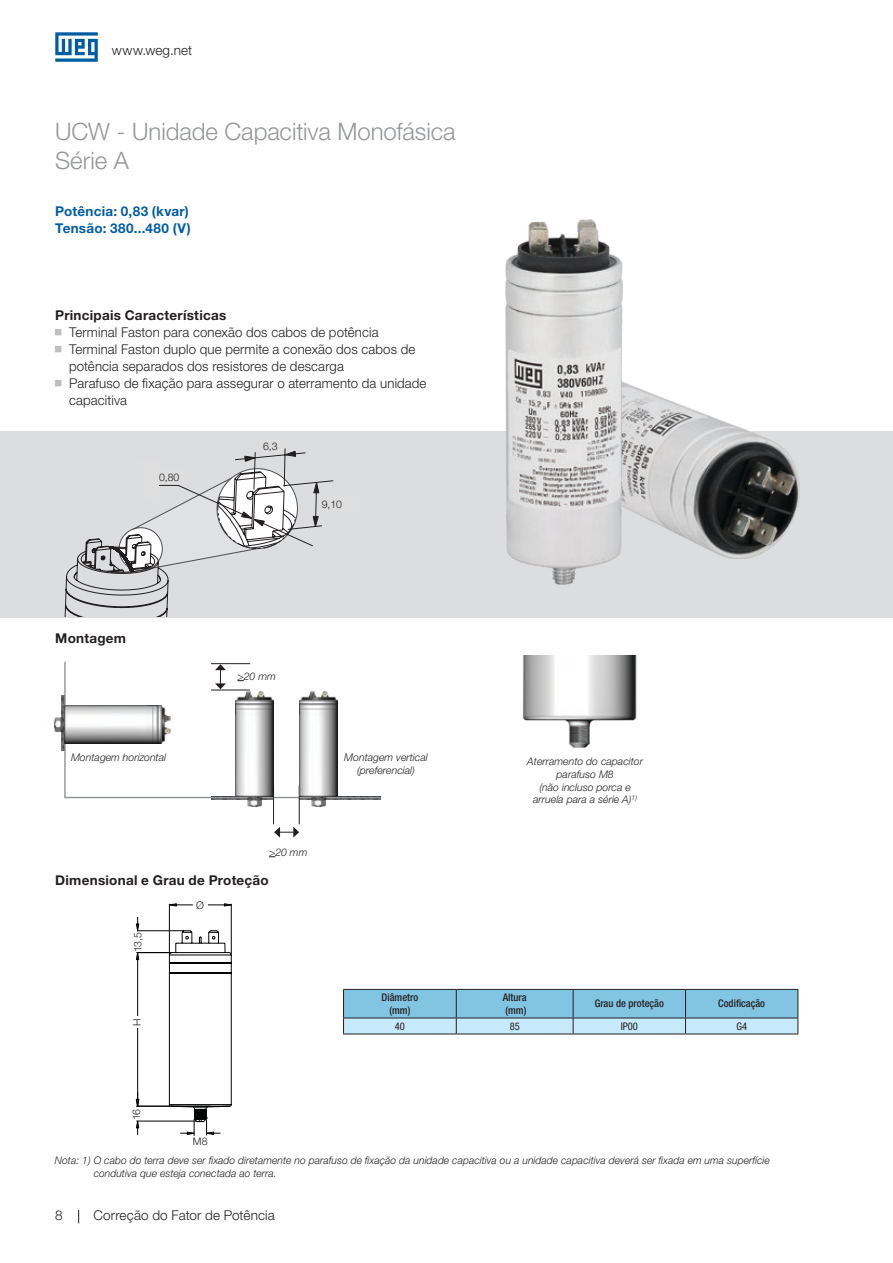
<style>
.page{position:relative;width:893px;height:1263px;background:#fff}
.page>*{position:absolute;margin:0;border:0;box-sizing:border-box;transform-origin:0 0}
.t1{font:300 24px/28.8px "Helvetica Neue LT Pro";letter-spacing:-.005em;color:#949698}
.t2{font:14.4px "Arial";color:#4d4d4f}
.t3{font:300 13.5px/17px "Helvetica Neue LT Pro";letter-spacing:.01em;color:#231f20}
.t4{font:700 13.5px "Helvetica Neue LT Pro";letter-spacing:.02em;color:#231f20}
.t5{font:700 13.5px/17px "Helvetica Neue LT Pro";letter-spacing:.02em;color:#005da4}
.t6{font:italic 300 10.5px/12.6px "Helvetica Neue LT Pro";letter-spacing:.005em;color:#231f20;text-align:center}
.t7{font:500 condensed 10.5px/12.6px "Helvetica Neue LT Pro";color:#231f20;text-align:center}
.t8{font:300 10.5px "Helvetica Neue LT Pro";color:#231f20}
.t9{font:condensed 10.5px "Helvetica Neue LT Pro";color:#231f20}
</style>
<div class="page">
<svg style="left:55px;top:32px;width:43px;height:30px"></svg>
<svg style="left:78px;top:1210px;width:1px;height:13px"></svg>
<div style="left:0;top:432px;width:893px;height:186px;background:#dcddde"></div>
<svg style="left:343px;top:989px;width:455px;height:45px;background:#92c5dc"></svg>
<hr style="left:343px;top:1034px;width:113px;height:1px;background:#231f20">
<hr style="left:456px;top:1034px;width:117px;height:1px;background:#231f20">
<hr style="left:573px;top:1034px;width:112px;height:1px;background:#231f20">
<hr style="left:685px;top:1034px;width:113px;height:1px;background:#231f20">
<img style="left:212px;top:799px;width:23px;height:1px">
<img style="left:62px;top:695px;width:2px;height:55px">
<img style="left:337px;top:799px;width:44px;height:1px">
<hr style="left:273px;top:785px;width:1px;height:39px;background:#231f20">
<hr style="left:299px;top:785px;width:1px;height:39px;background:#231f20">
<svg style="left:274px;top:827px;width:25px;height:11px"></svg>
<svg style="left:64px;top:661px;width:317px;height:138px"></svg>
<img style="left:55px;top:705px;width:117px;height:38px">
<img style="left:235px;top:689px;width:38px;height:118px">
<img style="left:300px;top:689px;width:37px;height:118px">
<img style="left:522px;top:655px;width:115px;height:93px">
<img style="left:623px;top:382px;width:176px;height:177px">
<img style="left:505px;top:220px;width:118px;height:364px">
<svg style="left:64px;top:448px;width:270px;height:169px"></svg>
<div style="left:150px;top:470px;width:38px;height:14px;background:#dededf"></div>
<div style="left:138px;top:459px;width:21px;height:38px;background:#dededf"></div>
<div style="left:259px;top:439px;width:23px;height:14px;background:#dededf"></div>
<div style="left:322px;top:496px;width:38px;height:17px;background:#dededf"></div>
<svg style="left:135px;top:903px;width:97px;height:233px"></svg>
<p class="t3" style="left:112px;top:42px;width:82px">www.weg.net</p>
<h1 class="t1" style="left:55px;top:117px;width:402px">UCW - Unidade Capacitiva Monofásica<br>Série A</h1>
<p class="t5" style="left:55px;top:202px;width:137px">Potência: 0,83 (kvar)<br>Tensão: 380...480 (V)</p>
<p class="t4" style="left:55px;top:307px;width:173px">Principais Características</p>
<p class="t3" style="left:69px;top:323px;width:359px">Terminal Faston para conexão dos cabos de potência Terminal Faston duplo que permite a conexão dos cabos de potência separados dos resistores de descarga<br>Parafuso de fixação para assegurar o aterramento da unidade capacitiva</p>
<h2 class="t2" style="left:149px;top:469px;width:29px">0.80</h2>
<p class="t8" style="left:159px;top:471px;width:22px">0,80</p>
<p class="t4" style="left:55px;top:630px;width:72px">Montagem</p>
<h2 class="t2" style="left:259px;top:437px;width:21px">6.3</h2>
<p class="t8" style="left:263px;top:440px;width:16px">6,3</p>
<h2 class="t2" style="left:321px;top:494px;width:29px;rotate:3deg">9.10</h2>
<p class="t8" style="left:322px;top:498px;width:22px">9,10</p>
<p class="t6" style="left:237px;top:669px;width:40px">&gt;20 mm</p>
<p class="t6" style="left:71px;top:751px;width:97px">Montagem horizontal</p>
<p class="t6" style="left:344px;top:751px;width:85px">Montagem vertical (preferencial)</p>
<p class="t6" style="left:269px;top:845px;width:40px">&gt;20 mm</p>
<p class="t4" style="left:55px;top:871px;width:215px">Dimensional e Grau de Proteção</p>
<p class="t8" style="left:131px;top:952px;width:21px;rotate:-90deg">13,5</p>
<p class="t8" style="left:196px;top:898px;width:9px">Ø</p>
<p class="t6" style="left:527px;top:755px;width:117px">Aterramento do capacitor parafuso M8<br>(não incluso porca e arruela para a série A)<sup>1)</sup></p>
<p class="t8" style="left:130px;top:1120px;width:13px;rotate:-90deg">16</p>
<p class="t8" style="left:193px;top:1134px;width:16px">M8</p>
<p class="t7" style="left:381px;top:991px;width:38px">Diâmetro (mm)</p>
<p class="t7" style="left:503px;top:991px;width:25px;text-align:left">Altura (mm)</p>
<p class="t7" style="left:595px;top:997px;width:71px">Grau de proteção</p>
<p class="t7" style="left:718px;top:997px;width:48px">Codificação</p>
<p class="t9" style="left:395px;top:1020px;width:12px">40</p>
<p class="t9" style="left:510px;top:1020px;width:12px">85</p>
<p class="t9" style="left:621px;top:1020px;width:19px">IP00</p>
<p class="t9" style="left:736px;top:1020px;width:12px">G4</p>
<p class="t6" style="left:94px;top:1154px;width:677px;text-align:left;text-indent:-39px">Nota: 1) O cabo do terra deve ser fixado diretamente no parafuso de fixação da unidade capacitiva ou a unidade capacitiva deverá ser fixada em uma superfície condutiva que esteja conectada ao terra.</p>
<p class="t3" style="left:55px;top:1207px;width:9px">8</p>
<p class="t3" style="left:94px;top:1207px;width:183px">Correção do Fator de Potência</p>
</div>
